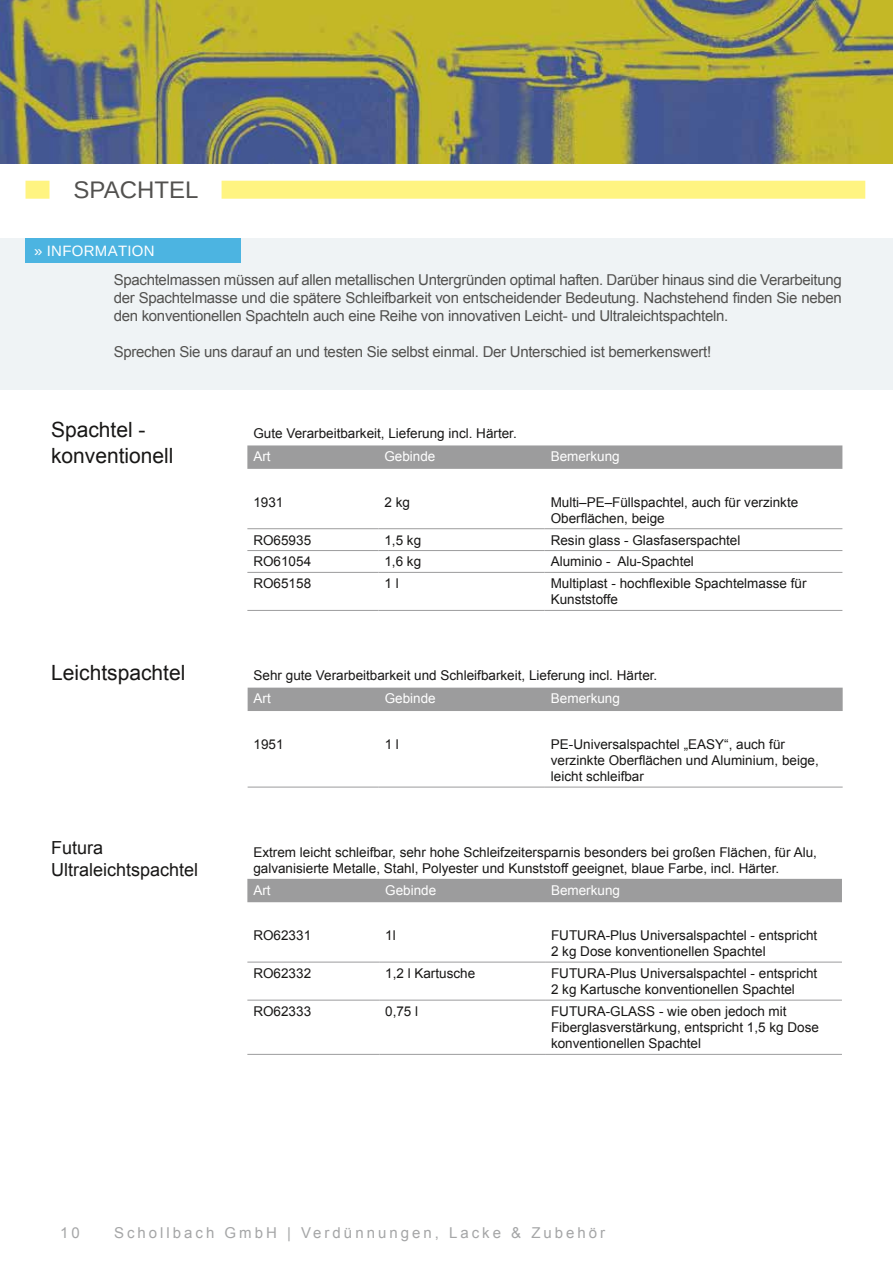
<style>
.page{position:relative;width:893px;height:1263px;background:#fff}
.page>*{position:absolute;margin:0;border:0;box-sizing:border-box;transform-origin:0 0}
.t1{font:24px "Arimo";color:#52514f}
.t2{font:21px/25.2px "Arial";color:#181716}
.t3{font:18px/21.6px "Arial";color:#181716}
.t4{font:15px/18px "Arial";letter-spacing:-.02em;color:#52514f;text-align:justify}
.t5{font:15px "Arial";letter-spacing:.2em;color:#a5a6a7}
.t6{font:15px "Arimo";letter-spacing:.02em;color:#fff}
.t7{font:13.5px/16.2px "Arial";color:#181716}
.t8{font:13.5px "Arial";color:#fff}
</style>
<div class="page">
<div style="left:26px;top:181px;width:24px;height:18px;background:#fff481"></div>
<div style="left:222px;top:181px;width:643px;height:18px;background:#fff481"></div>
<div style="left:247px;top:879px;width:595px;height:23px;background:#9c9c9d"></div>
<hr style="left:247px;top:962px;width:132px;height:1px;background:#9c9c9d">
<hr style="left:379px;top:962px;width:166px;height:1px;background:#9c9c9d">
<hr style="left:545px;top:962px;width:297px;height:1px;background:#9c9c9d">
<hr style="left:247px;top:1000px;width:132px;height:1px;background:#9c9c9d">
<hr style="left:379px;top:1000px;width:166px;height:1px;background:#9c9c9d">
<hr style="left:545px;top:1000px;width:297px;height:1px;background:#9c9c9d">
<hr style="left:247px;top:1054px;width:132px;height:1px;background:#9c9c9d">
<hr style="left:379px;top:1054px;width:166px;height:1px;background:#9c9c9d">
<hr style="left:545px;top:1054px;width:297px;height:1px;background:#9c9c9d">
<div style="left:248px;top:688px;width:595px;height:23px;background:#9c9c9d"></div>
<hr style="left:248px;top:787px;width:131px;height:1px;background:#9c9c9d">
<hr style="left:379px;top:787px;width:166px;height:1px;background:#9c9c9d">
<hr style="left:545px;top:787px;width:298px;height:1px;background:#9c9c9d">
<svg style="left:247px;top:445px;width:595px;height:24px;background:#9e9e9f"></svg>
<hr style="left:247px;top:528px;width:131px;height:1px;background:#9c9c9d">
<hr style="left:378px;top:528px;width:167px;height:1px;background:#9c9c9d">
<hr style="left:545px;top:528px;width:297px;height:1px;background:#9c9c9d">
<hr style="left:247px;top:550px;width:131px;height:1px;background:#9c9c9d">
<hr style="left:378px;top:550px;width:167px;height:1px;background:#9c9c9d">
<hr style="left:545px;top:550px;width:297px;height:1px;background:#9c9c9d">
<hr style="left:247px;top:572px;width:131px;height:1px;background:#9c9c9d">
<hr style="left:378px;top:572px;width:167px;height:1px;background:#9c9c9d">
<hr style="left:545px;top:572px;width:297px;height:1px;background:#9c9c9d">
<hr style="left:247px;top:610px;width:131px;height:1px;background:#9c9c9d">
<hr style="left:378px;top:610px;width:167px;height:1px;background:#9c9c9d">
<hr style="left:545px;top:610px;width:297px;height:1px;background:#9c9c9d">
<div style="left:0;top:238px;width:893px;height:151px;background:#eff3f5"></div>
<div style="left:26px;top:238px;width:215px;height:25px;background:#4cb4e1"></div>
<img style="left:0;top:0;width:893px;height:163px">
<h1 class="t1" style="left:74px;top:174px;width:126px">SPACHTEL</h1>
<p class="t6" style="left:34px;top:241px;width:122px">» INFORMATION</p>
<p class="t4" style="left:114px;top:271px;width:730px">Spachtelmassen müssen auf allen metallischen Untergründen optimal haften. Darüber hinaus sind die Verarbeitung der Spachtelmasse und die spätere Schleifbarkeit von entscheidender Bedeutung. Nachstehend finden Sie neben den konventionellen Spachteln auch eine Reihe von innovativen Leicht- und Ultraleichtspachteln.</p>
<p class="t4" style="left:114px;top:343px;width:599px">Sprechen Sie uns darauf an und testen Sie selbst einmal. Der Unterschied ist bemerkenswert!</p>
<h2 class="t2" style="left:51px;top:418px;width:124px">Spachtel - konventionell</h2>
<p class="t7" style="left:253px;top:425px;width:265px">Gute Verarbeitbarkeit, Lieferung incl. Härter.</p>
<p class="t8" style="left:253px;top:448px;width:19px">Art</p>
<p class="t8" style="left:384px;top:448px;width:53px">Gebinde</p>
<p class="t8" style="left:551px;top:448px;width:71px">Bemerkung</p>
<p class="t7" style="left:253px;top:494px;width:32px">1931</p>
<p class="t7" style="left:384px;top:494px;width:27px">2 kg</p>
<p class="t7" style="left:551px;top:494px;width:249px">Multi–PE–Füllspachtel, auch für verzinkte<br>Oberflächen, beige</p>
<p class="t7" style="left:253px;top:532px;width:59px">RO65935</p>
<p class="t7" style="left:384px;top:532px;width:38px">1,5 kg</p>
<p class="t7" style="left:551px;top:532px;width:191px">Resin glass - Glasfaserspachtel</p>
<p class="t7" style="left:253px;top:554px;width:59px">RO61054</p>
<p class="t7" style="left:384px;top:554px;width:38px">1,6 kg</p>
<p class="t7" style="left:551px;top:554px;width:145px">Aluminio - Alu-Spachtel</p>
<p class="t7" style="left:253px;top:575px;width:59px">RO65158</p>
<p class="t7" style="left:384px;top:575px;width:16px">1 l</p>
<p class="t7" style="left:551px;top:575px;width:257px">Multiplast - hochflexible Spachtelmasse für<br>Kunststoffe</p>
<h2 class="t2" style="left:51px;top:660px;width:136px">Leichtspachtel</h2>
<p class="t7" style="left:254px;top:667px;width:405px">Sehr gute Verarbeitbarkeit und Schleifbarkeit, Lieferung incl. Härter.</p>
<p class="t8" style="left:254px;top:690px;width:19px">Art</p>
<p class="t8" style="left:385px;top:690px;width:53px">Gebinde</p>
<p class="t8" style="left:551px;top:690px;width:71px">Bemerkung</p>
<p class="t7" style="left:254px;top:736px;width:32px">1951</p>
<p class="t7" style="left:385px;top:736px;width:16px">1 l</p>
<p class="t7" style="left:551px;top:736px;width:269px">PE-Universalspachtel „EASY“, auch für verzinkte Oberflächen und Aluminium, beige, leicht schleifbar</p>
<h3 class="t3" style="left:51px;top:837px;width:149px">Futura<br>Ultraleichtspachtel</h3>
<p class="t7" style="left:253px;top:844px;width:565px">Extrem leicht schleifbar, sehr hohe Schleifzeitersparnis besonders bei großen Flächen, für Alu, galvanisierte Metalle, Stahl, Polyester und Kunststoff geeignet, blaue Farbe, incl. Härter.</p>
<p class="t8" style="left:253px;top:881px;width:19px">Art</p>
<p class="t8" style="left:385px;top:881px;width:53px">Gebinde</p>
<p class="t8" style="left:551px;top:881px;width:71px">Bemerkung</p>
<p class="t7" style="left:253px;top:927px;width:59px">RO62331</p>
<p class="t7" style="left:385px;top:927px;width:12px">1l</p>
<p class="t7" style="left:551px;top:927px;width:268px">FUTURA-Plus Universalspachtel - entspricht<br>2 kg Dose konventionellen Spachtel</p>
<p class="t7" style="left:253px;top:965px;width:59px">RO62332</p>
<p class="t7" style="left:385px;top:965px;width:92px">1,2 l Kartusche</p>
<p class="t7" style="left:551px;top:965px;width:268px">FUTURA-Plus Universalspachtel - entspricht<br>2 kg Kartusche konventionellen Spachtel</p>
<p class="t7" style="left:253px;top:1003px;width:59px">RO62333</p>
<p class="t7" style="left:385px;top:1003px;width:35px">0,75 l</p>
<p class="t7" style="left:551px;top:1003px;width:269px">FUTURA-GLASS - wie oben jedoch mit<br>Fiberglasverstärkung, entspricht 1,5 kg Dose konventionellen Spachtel</p>
<p class="t5" style="left:60px;top:1223px;width:21px">10</p>
<p class="t5" style="left:114px;top:1223px;width:493px">Schollbach GmbH | Verdünnungen, Lacke &amp; Zubehör</p>
</div>
